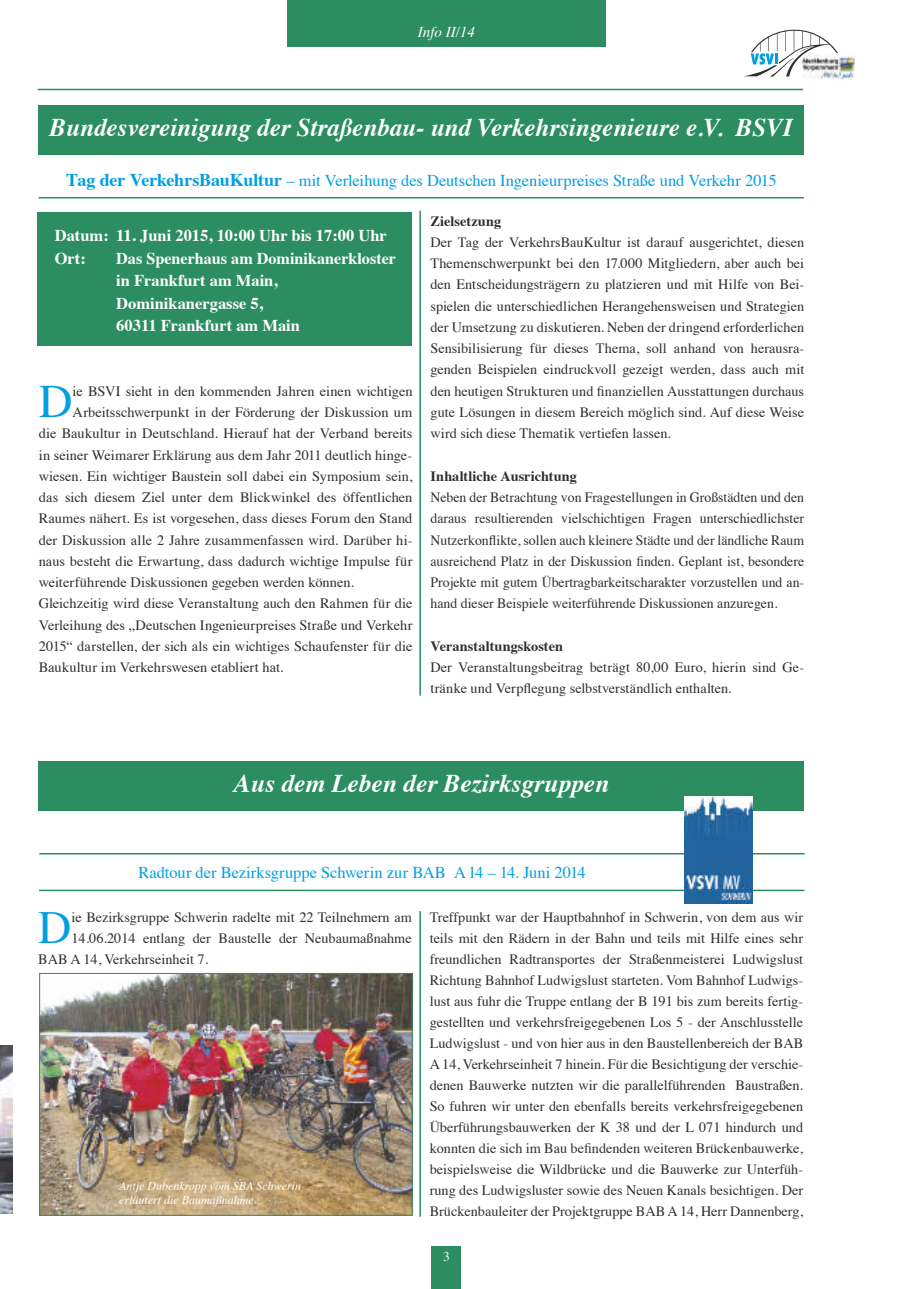
<style>
.page{position:relative;width:918px;height:1289px;background:#fff}
.page>*{position:absolute;margin:0;border:0;box-sizing:border-box;transform-origin:0 0}
.t1{font:46.35px "Times";color:#009fe1}
.t2{font:46.05px "Times";color:#009fe1}
.t3{font:italic 700 25.5px "Times";color:#fff}
.t4{font:16.5px "Times";letter-spacing:-.005em;color:#009fe1}
.t5{font:700 16.5px/22.5px "Times";color:#fff}
.t6{font:italic 15px "Times";color:#fff}
.t7{font:14.25px/21.3px "Times";color:#2f2f2e;text-align:justify}
.t8{font:700 14.25px "Times";letter-spacing:.005em;color:#2f2f2e}
.t9{font:13.5px "Times";color:#fff}
.t10{font:italic 12px/14.4px "Times";color:#fff}
.s1{font-weight:700;font-size:18px}
</style>
<div class="page">
<div style="left:432px;top:1246px;width:29px;height:42px;background:#2b8d60"></div>
<div style="left:287px;top:0;width:319px;height:47px;background:#2b8d60"></div>
<svg style="left:744px;top:30px;width:94px;height:47px"></svg>
<img style="left:803px;top:56px;width:52px;height:24px">
<img style="left:0;top:1045px;width:13px;height:168px">
<div style="left:37px;top:213px;width:375px;height:133px;background:#2b8d60"></div>
<hr style="left:419px;top:211px;width:2px;height:484px;background:#2b8d60">
<hr style="left:419px;top:911px;width:2px;height:305px;background:#2b8d60">
<div style="left:38px;top:105px;width:766px;height:49px;background:#2b8d60"></div>
<hr style="left:38px;top:89px;width:765px;height:1px;background:#2b8d60">
<hr style="left:38px;top:197px;width:766px;height:1px;background:#2b8d60">
<img style="left:41px;top:975px;width:369px;height:238px">
<div style="left:39px;top:973px;width:373px;height:242px;border:1px solid #2b8d60"></div>
<div style="left:39px;top:761px;width:765px;height:49px;background:#2b8d60"></div>
<hr style="left:39px;top:889px;width:765px;height:2px;background:#2b8d60">
<hr style="left:39px;top:853px;width:766px;height:1px;background:#2b8d60">
<img style="left:685px;top:796px;width:68px;height:107px">
<p class="t6" style="left:418px;top:26px;width:59px">Info II/14</p>
<h3 class="t3" style="left:50px;top:116px;width:745px">Bundesvereinigung der Straßenbau- und Verkehrsingenieure e.V. BSVI</h3>
<p class="t4" style="left:66px;top:173px;width:712px"><span class="s1">Tag der VerkehrsBauKultur</span> – mit Verleihung des Deutschen Ingenieurpreises Straße und Verkehr 2015</p>
<p class="t5" style="left:55px;top:226px;width:334px">Datum: 11. Juni 2015, 10:00 Uhr bis 17:00 Uhr<br>Ort:</p>
<p class="t5" style="left:116px;top:248px;width:281px">Das Spenerhaus am Dominikanerkloster in Frankfurt am Main,<br>Dominikanergasse 5,<br>60311 Frankfurt am Main</p>
<h1 class="t1" style="left:39px;top:382px;width:35px">D</h1>
<p class="t7" style="left:73px;top:381px;width:341px">ie BSVI sieht in den kommenden Jahren einen wichtigen</p>
<p class="t7" style="left:73px;top:403px;width:341px">Arbeitsschwerpunkt in der Förderung der Diskussion um</p>
<p class="t7" style="left:39px;top:424px;width:375px">die Baukultur in Deutschland. Hierauf hat der Verband bereits</p>
<p class="t7" style="left:39px;top:445px;width:375px">in seiner Weimarer Erklärung aus dem Jahr 2011 deutlich hinge-</p>
<p class="t7" style="left:39px;top:466px;width:375px">wiesen. Ein wichtiger Baustein soll dabei ein Symposium sein,</p>
<p class="t7" style="left:39px;top:488px;width:375px">das sich diesem Ziel unter dem Blickwinkel des öffentlichen</p>
<p class="t7" style="left:39px;top:509px;width:375px">Raumes nähert. Es ist vorgesehen, dass dieses Forum den Stand</p>
<p class="t7" style="left:39px;top:530px;width:375px">der Diskussion alle 2 Jahre zusammenfassen wird. Darüber hi-</p>
<p class="t7" style="left:39px;top:551px;width:375px">naus besteht die Erwartung, dass dadurch wichtige Impulse für</p>
<p class="t7" style="left:39px;top:573px;width:317px">weiterführende Diskussionen gegeben werden können.</p>
<p class="t7" style="left:39px;top:594px;width:375px">Gleichzeitig wird diese Veranstaltung auch den Rahmen für die</p>
<p class="t7" style="left:39px;top:615px;width:375px">Verleihung des „Deutschen Ingenieurpreises Straße und Verkehr</p>
<p class="t7" style="left:39px;top:636px;width:375px">2015“ darstellen, der sich als ein wichtiges Schaufenster für die</p>
<p class="t7" style="left:39px;top:658px;width:246px">Baukultur im Verkehrswesen etabliert hat.</p>
<p class="t8" style="left:430px;top:215px;width:72px">Zielsetzung</p>
<p class="t7" style="left:430px;top:233px;width:375px">Der Tag der VerkehrsBauKultur ist darauf ausgerichtet, diesen Themenschwerpunkt bei den 17.000 Mitgliedern, aber auch bei den Entscheidungsträgern zu platzieren und mit Hilfe von Bei&shy;spielen die unterschiedlichen Herangehensweisen und Strategien der Umsetzung zu diskutieren. Neben der dringend erforderlichen Sensibilisierung für dieses Thema, soll anhand von herausra&shy;genden Beispielen eindruckvoll gezeigt werden, dass auch mit den heutigen Strukturen und finanziellen Ausstattungen durchaus gute Lösungen in diesem Bereich möglich sind. Auf diese Weise wird sich diese Thematik vertiefen lassen.</p>
<p class="t8" style="left:430px;top:470px;width:148px">Inhaltliche Ausrichtung</p>
<p class="t7" style="left:430px;top:488px;width:375px">Neben der Betrachtung von Fragestellungen in Großstädten und den daraus resultierenden vielschichtigen Fragen unterschiedlichster Nutzerkonflikte, sollen auch kleinere Städte und der ländliche Raum ausr eichend Platz in der Diskussion finden. Geplant ist, besondere Projekte mit gutem Übertragbarkeitscharakter vorzustellen und an&shy;hand dieser Beispiele weiterführende Diskussionen anzuregen.</p>
<p class="t8" style="left:430px;top:640px;width:134px">Veranstaltungskosten</p>
<p class="t7" style="left:430px;top:658px;width:375px">Der Veranstaltungsbeitrag beträgt 80,00 Euro, hierin sind Ge&shy;tränke und Verpflegung selbstverständlich enthalten.</p>
<h3 class="t3" style="left:234px;top:772px;width:377px">Aus dem Leben der Bezirksgruppen</h3>
<p class="t4" style="left:138px;top:865px;width:449px">Radtour der Bezirksgruppe Schwerin zur BAB A 14 – 14. Juni 2014</p>
<h2 class="t2" style="left:38px;top:908px;width:35px">D</h2>
<p class="t7" style="left:71px;top:907px;width:342px">ie Bezirksgruppe Schwerin radelte mit 22 Teilnehmern am</p>
<p class="t7" style="left:71px;top:928px;width:342px">14.06.2014 entlang der Baustelle der Neubaumaßnahme</p>
<p class="t7" style="left:38px;top:949px;width:171px">BAB A 14, Verkehrseinheit 7.</p>
<p class="t10" style="left:119px;top:1179px;width:183px">Antje Dubenkropp vom SBA Schwerin erläutert die Baumaßnahme</p>
<p class="t7" style="left:430px;top:907px;width:375px">Treffpunkt war der Hauptbahnhof in Schwerin, von dem aus wir teils mit den Rädern in der Bahn und teils mit Hilfe eines sehr freundlichen Radtransportes der Straßenmeisterei Ludwigslust Richtung Bahnhof Ludwigslust starteten. Vom Bahnhof Ludwigs&shy;lust aus fuhr die Truppe entlang der B 191 bis zum bereits fertig&shy;gestellten und verkehrsfreigegebenen Los 5 - der Anschlusstelle Ludwigslust - und von hier aus in den Baustellenbereich der BAB A 14, Verkehrseinheit 7 hinein. Für die Besichtigung der verschie&shy;denen Bauwerke nutzten wir die parallelführenden Baustraßen.<br>So fuhren wir unter den ebenfalls bereits verkehrsfreigegebenen Überführungsbauwerken der K 38 und der L 071 hindurch und konnten die sich im Bau befindenden weiteren Brückenbauwerke, beispielsweise die Wildbrücke und die Bauwerke zur Unterfüh&shy;rung des Ludwigsluster sowie des Neuen Kanals besichtigen. Der Brückenbauleiter der Projektgruppe BAB A 14, Herr Dannenberg,</p>
<p class="t9" style="left:443px;top:1250px;width:8px">3</p>
</div>
